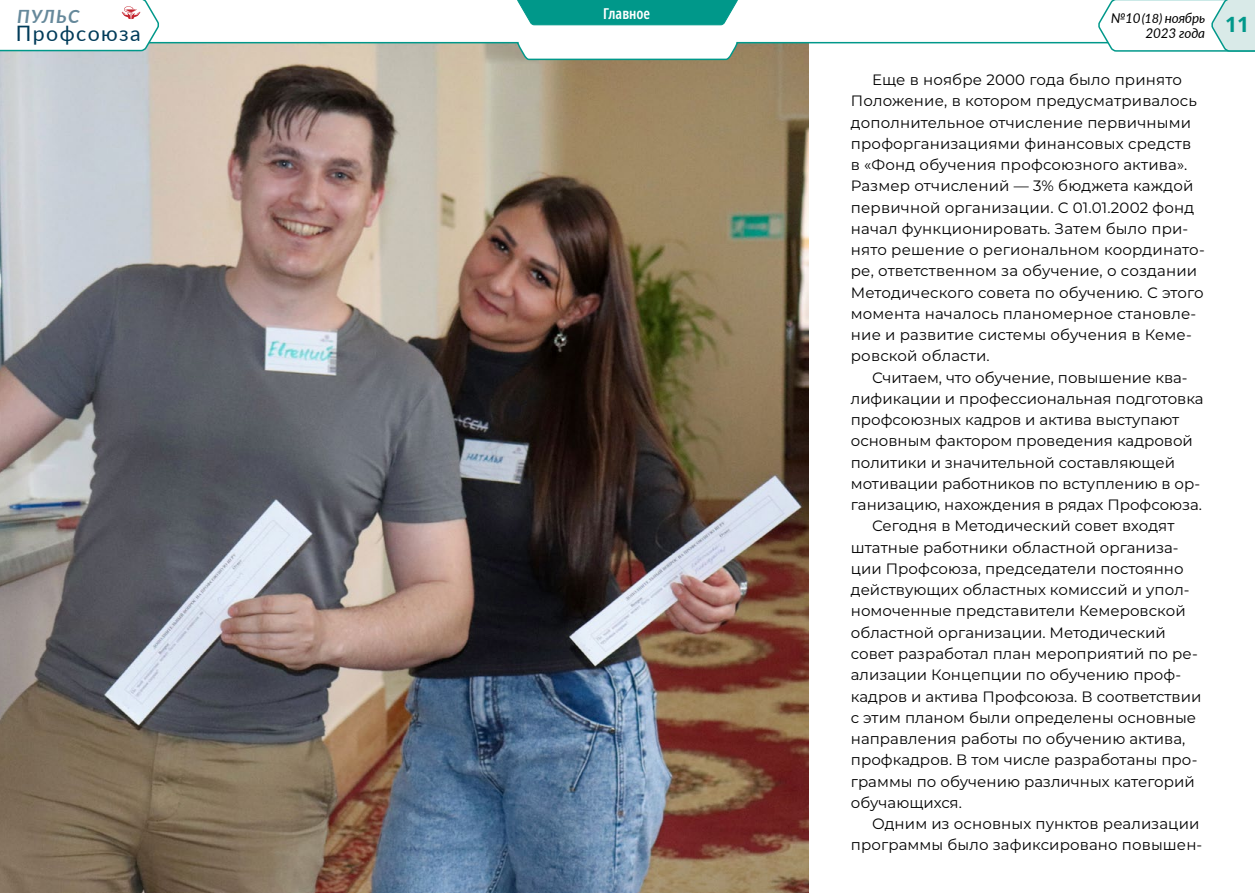
<style>
.page{position:relative;width:1255px;height:893px;background:#fff}
.page>*{position:absolute;margin:0;border:0;box-sizing:border-box;transform-origin:0 0}
.t1{font:21.3px "Lato";letter-spacing:.07em;color:#003b59}
.t2{font:italic 700 18.3px "Lato";letter-spacing:.07em;color:#66899b}
.t3{font:15px/21.3px "Montserrat";letter-spacing:.005em;color:#000}
.t4{font:600 extra-condensed 15px "Noto Sans";color:#fff}
.t5{font:italic 13.5px/15.3px "Lato";letter-spacing:-.01em;color:#000}
.s1{font-size:12.75px}
</style>
<div class="page">
<img style="left:0;top:61px;width:808px;height:832px">
<svg style="left:0;top:41px;width:1096px;height:20px"></svg>
<svg style="left:517px;top:0;width:221px;height:26px"></svg>
<svg style="left:1096px;top:0;width:158px;height:52px"></svg>
<svg style="left:0;top:0;width:161px;height:52px"></svg>
<p class="t2" style="left:17px;top:3px;width:64px">ПУЛЬС</p>
<h1 class="t1" style="left:16px;top:18px;width:126px">Профсоюза</h1>
<p class="t4" style="left:603px;top:3px;width:49px">Главное</p>
<p class="t5" style="left:1145px;top:10px;width:105px;text-indent:-35px">№10 <span class="s1">(18)</span> ноябрь<br>2023 года <sup>11</sup></p>
<p class="t3" style="left:850px;top:69px;width:355px;text-indent:21px">Еще в ноябре 2000 года было принято Положение, в котором предусматривалось дополнительное отчисление первичными профорганизациями финансовых средств<br>в «Фонд обучения профсоюзного актива».<br>Размер отчислений — 3% бюджета каждой первичной организации. С 01.01.2002 фонд начал функционировать. Затем было при&shy;нято решение о региональном координато&shy;ре, ответственном за обучение, о создании Методического совета по обучению. С этого момента началось планомерное становле&shy;ние и развитие системы обучения в Кеме&shy;ровской области.</p>
<p class="t3" style="left:872px;top:366px;width:317px">Считаем, что обучение, повышение ква-</p>
<p class="t3" style="left:850px;top:387px;width:354px">лификации и профессиональная подготовка</p>
<p class="t3" style="left:850px;top:409px;width:330px">профсоюзных кадров и актива выступают</p>
<p class="t3" style="left:850px;top:430px;width:343px">основным фактором проведения кадровой</p>
<p class="t3" style="left:850px;top:451px;width:326px">политики и значительной составляющей</p>
<p class="t3" style="left:850px;top:472px;width:351px">мотивации работников по вступлению в ор-</p>
<p class="t3" style="left:850px;top:494px;width:353px">ганизацию, нахождения в рядах Профсоюза.</p>
<p class="t3" style="left:872px;top:515px;width:304px">Сегодня в Методический совет входят</p>
<p class="t3" style="left:850px;top:536px;width:329px">штатные работники областной организа-</p>
<p class="t3" style="left:850px;top:557px;width:334px">ции Профсоюза, председатели постоянно</p>
<p class="t3" style="left:850px;top:579px;width:340px">действующих областных комиссий и упол-</p>
<p class="t3" style="left:850px;top:600px;width:336px">номоченные представители Кемеровской</p>
<p class="t3" style="left:850px;top:621px;width:316px">областной организации. Методический</p>
<p class="t3" style="left:850px;top:642px;width:348px">совет разработал план мероприятий по ре-</p>
<p class="t3" style="left:850px;top:664px;width:330px">ализации Концепции по обучению проф-</p>
<p class="t3" style="left:850px;top:685px;width:352px">кадров и актива Профсоюза. В соответствии</p>
<p class="t3" style="left:850px;top:706px;width:347px">с этим планом были определены основные</p>
<p class="t3" style="left:850px;top:727px;width:336px">направления работы по обучению актива,</p>
<p class="t3" style="left:850px;top:749px;width:348px">профкадров. В том числе разработаны про-</p>
<p class="t3" style="left:850px;top:770px;width:345px">граммы по обучению различных категорий</p>
<p class="t3" style="left:850px;top:791px;width:113px">обучающихся.</p>
<p class="t3" style="left:872px;top:812px;width:329px">Одним из основных пунктов реализации</p>
<p class="t3" style="left:850px;top:834px;width:353px">программы было зафиксировано повышен-</p>
</div>
